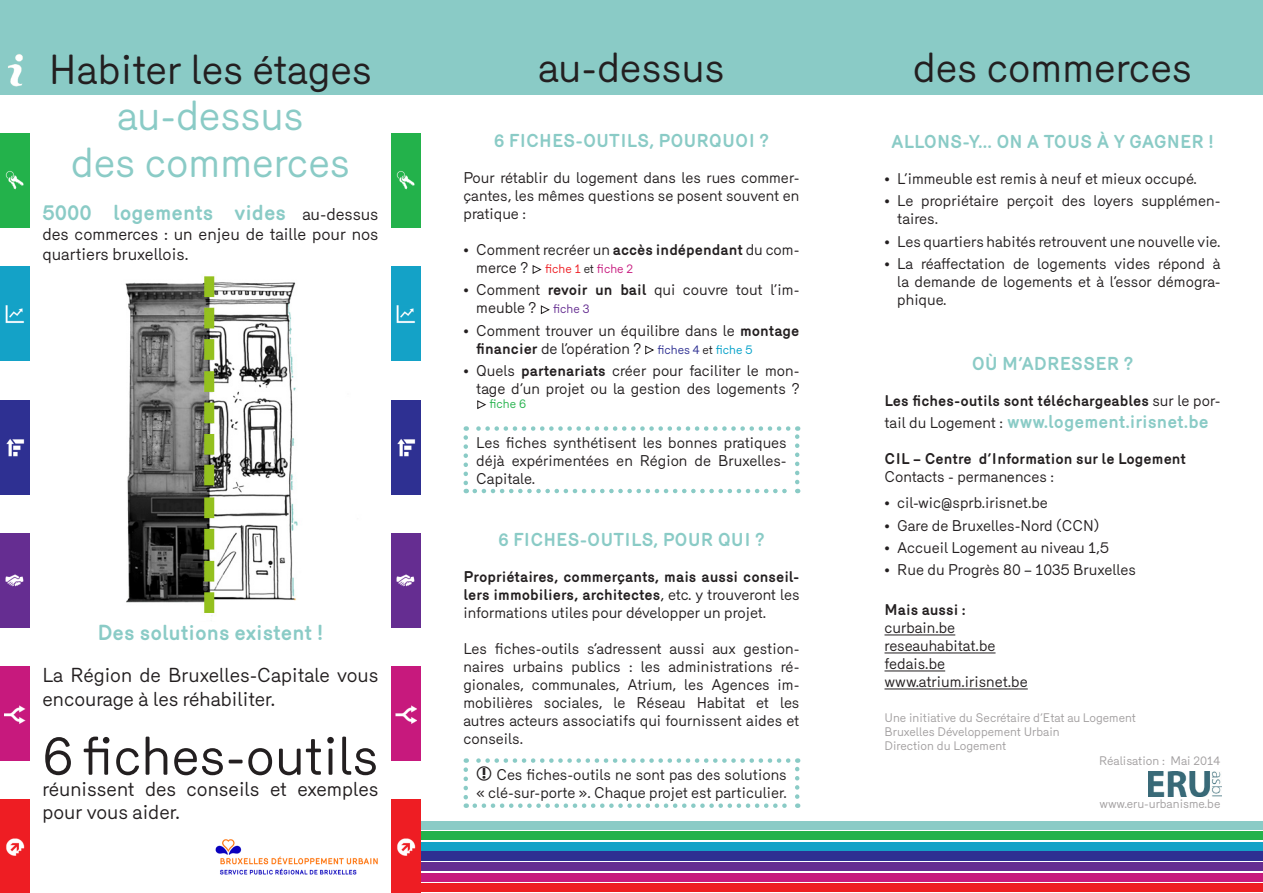
<style>
.page{position:relative;width:1263px;height:893px;background:#fff}
.page>*{position:absolute;margin:0;border:0;box-sizing:border-box;transform-origin:0 0}
.t1{font:52.5px "Merkury";color:#231f20}
.t2{font:40.5px "Merkury";color:#231f20}
.t3{font:40.5px "Merkury";color:#8acbc6}
.t4{font:700 21px "Merkury";color:#8acbc6}
.t5{font:19.5px/24px "Merkury";color:#231f20}
.t6{font:700 18px "Merkury";color:#8acbc6}
.t7{font:16.5px/19.8px "Merkury";color:#231f20}
.t8{font:15px/18px "Merkury";color:#231f20;text-align:justify}
.t9{font:700 15px/18px "Merkury";color:#231f20;text-align:justify}
.t10{font:12px "Merkury";color:#a29fa0}
.t11{font:12px "Merkury";color:#23b24b}
.s1{font-weight:400;font-size:16.5px;color:#231f20}
.s2{font-weight:700}
.s3{font-size:12px;color:#ee1d23}
.s4{font-size:12px}
.s5{font-size:12px;color:#c7197e}
.s6{font-size:12px;color:#652d91}
.s7{font-size:12px;color:#2e3092}
.s8{font-size:12px;color:#00a0c8}
.s9{font-weight:400}
.s10{font-weight:400;font-size:15px;color:#231f20}
.s11{font-family:"Arial";font-weight:400;font-size:13.5px}
</style>
<div class="page">
<div style="left:421px;top:883px;width:842px;height:9px;background:#ee1d23"></div>
<div style="left:421px;top:873px;width:842px;height:9px;background:#c7197d"></div>
<div style="left:421px;top:862px;width:842px;height:9px;background:#652d91"></div>
<div style="left:421px;top:852px;width:842px;height:9px;background:#2e3092"></div>
<div style="left:421px;top:842px;width:842px;height:9px;background:#14a2c7"></div>
<div style="left:421px;top:831px;width:842px;height:9px;background:#23b24b"></div>
<div style="left:421px;top:821px;width:842px;height:9px;background:#8acbc6"></div>
<svg style="left:533px;top:265px;width:8px;height:9px"></svg>
<svg style="left:541px;top:306px;width:9px;height:8px"></svg>
<svg style="left:645px;top:346px;width:9px;height:8px"></svg>
<svg style="left:477px;top:400px;width:9px;height:9px"></svg>
<hr style="left:884px;top:635px;width:71px;height:1px;background:#231f20">
<hr style="left:884px;top:653px;width:111px;height:1px;background:#231f20">
<hr style="left:884px;top:671px;width:61px;height:1px;background:#231f20">
<hr style="left:884px;top:689px;width:144px;height:1px;background:#231f20">
<div style="left:0;top:0;width:1263px;height:94px;background:#8acbc6"></div>
<div style="left:0;top:800px;width:30px;height:93px;background:#ee1d23"></div>
<img style="left:6px;top:838px;width:19px;height:18px">
<div style="left:0;top:533px;width:30px;height:94px;background:#652d91"></div>
<img style="left:5px;top:574px;width:19px;height:13px">
<div style="left:0;top:400px;width:30px;height:94px;background:#2e3092"></div>
<img style="left:6px;top:439px;width:18px;height:17px">
<div style="left:0;top:267px;width:30px;height:94px;background:#14a2c7"></div>
<img style="left:5px;top:305px;width:19px;height:18px">
<div style="left:0;top:133px;width:30px;height:95px;background:#23b24b"></div>
<img style="left:5px;top:171px;width:19px;height:19px">
<div style="left:0;top:667px;width:30px;height:94px;background:#c7197d"></div>
<img style="left:4px;top:705px;width:21px;height:19px">
<svg style="left:463px;top:437px;width:5px;height:56px"></svg>
<svg style="left:475px;top:489px;width:323px;height:4px"></svg>
<svg style="left:795px;top:426px;width:4px;height:56px"></svg>
<svg style="left:466px;top:426px;width:322px;height:5px"></svg>
<img style="left:215px;top:839px;width:163px;height:36px">
<img style="left:125px;top:276px;width:276px;height:340px">
<img style="left:1148px;top:771px;width:73px;height:25px">
<img style="left:8px;top:54px;width:15px;height:33px">
<div style="left:391px;top:800px;width:30px;height:93px;background:#ee1d23"></div>
<img style="left:397px;top:838px;width:19px;height:18px">
<div style="left:391px;top:533px;width:30px;height:94px;background:#652d91"></div>
<img style="left:396px;top:574px;width:19px;height:13px">
<div style="left:391px;top:400px;width:30px;height:94px;background:#2e3092"></div>
<img style="left:397px;top:439px;width:18px;height:17px">
<div style="left:391px;top:267px;width:30px;height:94px;background:#14a2c7"></div>
<img style="left:396px;top:305px;width:19px;height:18px">
<div style="left:391px;top:133px;width:30px;height:95px;background:#23b24b"></div>
<img style="left:396px;top:171px;width:19px;height:19px">
<div style="left:391px;top:667px;width:30px;height:94px;background:#c7197d"></div>
<img style="left:396px;top:705px;width:21px;height:19px">
<svg style="left:463px;top:758px;width:336px;height:50px"></svg>
<p class="t2" style="left:49px;top:40px;width:325px">Habiter les étages</p>
<p class="t3" style="left:117px;top:86px;width:188px">au-dessus</p>
<p class="t3" style="left:71px;top:133px;width:281px">des commerces</p>
<p class="t4" style="left:43px;top:197px;width:337px">5000 logements vides <span class="s1">au-dessus</span></p>
<p class="t7" style="left:43px;top:223px;width:337px">des commerces : un enjeu de taille pour nos quartiers bruxellois.</p>
<p class="t4" style="left:98px;top:617px;width:227px">Des solutions existent !</p>
<p class="t5" style="left:43px;top:661px;width:337px">La Région de Bruxelles-Capitale vous encourage à les réhabiliter.</p>
<p class="t1" style="left:43px;top:717px;width:337px">6 fiches-outils</p>
<p class="t5" style="left:43px;top:775px;width:337px;line-height:23.4px">réunissent des conseils et exemples pour vous aider.</p>
<p class="t2" style="left:538px;top:38px;width:188px">au-dessus</p>
<p class="t2" style="left:913px;top:38px;width:281px">des commerces</p>
<p class="t6" style="left:494px;top:127px;width:277px">6 FICHES-OUTILS, POURQUOI ?</p>
<p class="t8" style="left:463px;top:167px;width:337px">Pour rétablir du logement dans les rues commer&shy;çantes, les mêmes questions se posent souvent en pratique :</p>
<p class="t8" style="left:476px;top:239px;width:325px;text-indent:-13px">• Comment recréer un <span class="s2">accès indépendant</span> du com&shy;merce ? <span class="s3">fiche 1</span> <span class="s4">et</span> <span class="s5">fiche 2</span></p>
<p class="t8" style="left:476px;top:280px;width:325px;text-indent:-13px">• Comment <span class="s2">revoir un bail</span> qui couvre tout l’im&shy;meuble ? <span class="s6">fiche 3</span></p>
<p class="t8" style="left:476px;top:320px;width:325px;text-indent:-13px">• Comment trouver un équilibre dans le <span class="s2">montage financier</span> de l’opération ? <span class="s7">fiches 4</span> <span class="s4">et</span> <span class="s8">fiche 5</span></p>
<p class="t8" style="left:463px;top:360px;width:337px;text-align:right">• Quels <span class="s2">partenariats</span> créer pour faciliter le mon&shy;tage d’un projet ou la gestion des logements ?</p>
<p class="t11" style="left:489px;top:395px;width:38px">fiche 6</p>
<p class="t8" style="left:476px;top:433px;width:312px">Les fiches synthétisent les bonnes pratiques déjà expérimentées en Région de Bruxelles-Capitale.</p>
<p class="t6" style="left:498px;top:526px;width:268px">6 FICHES-OUTILS, POUR QUI ?</p>
<p class="t9" style="left:463px;top:566px;width:337px">Propriétaires, commerçants, mais aussi conseil&shy;lers immobiliers, architectes<span class="s9">, etc. y trouveront les informations utiles pour développer un projet.</span></p>
<p class="t8" style="left:463px;top:638px;width:337px">Les fiches-outils s’adressent aussi aux gestion&shy;naires urbains publics : les administrations ré&shy;gionales, communales, Atrium, les Agences im&shy;mobilières sociales, le Réseau Habitat et les autres acteurs associatifs qui fournissent aides et conseils.</p>
<p class="t8" style="left:476px;top:764px;width:312px;text-align:right">Ces fiches-outils ne sont pas des solutions<br>« clé-sur-porte ». Chaque projet est particulier.</p>
<p class="t6" style="left:891px;top:128px;width:324px">ALLONS-Y… ON A TOUS À Y GAGNER !</p>
<p class="t8" style="left:884px;top:168px;width:314px">• L’immeuble est remis à neuf et mieux occupé.</p>
<p class="t8" style="left:897px;top:191px;width:325px;text-indent:-13px">• Le propriétaire perçoit des loyers supplémen&shy;taires.</p>
<p class="t8" style="left:884px;top:231px;width:337px">• Les quartiers habités retrouvent une nouvelle vie.</p>
<p class="t8" style="left:897px;top:253px;width:325px;text-indent:-13px">• La réaffectation de logements vides répond à la demande de logements et à l’essor démogra&shy;phique.</p>
<p class="t6" style="left:972px;top:351px;width:163px">OÙ M’ADRESSER ?</p>
<p class="t9" style="left:884px;top:391px;width:337px">Les fiches-outils sont téléchargeables <span class="s9">sur le por-</span></p>
<p class="t6" style="left:884px;top:408px;width:326px"><span class="s10">tail du Logement :</span> www.logement.irisnet.be</p>
<p class="t9" style="left:884px;top:448px;width:303px">CIL – Centre d’Information sur le Logement<br><span class="s9">Contacts - perman</span><span class="s11">e</span><span class="s9">nces :</span></p>
<p class="t8" style="left:884px;top:493px;width:165px">• cil-wic@sprb.irisnet.be</p>
<p class="t8" style="left:884px;top:515px;width:217px">• Gare de Bruxelles-Nord (CCN)</p>
<p class="t8" style="left:884px;top:537px;width:226px">• Accueil Logement au niveau 1,5</p>
<p class="t8" style="left:884px;top:559px;width:253px">• Rue du Progrès 80 – 1035 Bruxelles</p>
<p class="t9" style="left:884px;top:600px;width:83px">Mais aussi :</p>
<p class="t8" style="left:884px;top:618px;width:72px">curbain.be</p>
<p class="t8" style="left:884px;top:636px;width:113px">reseauhabitat.be</p>
<p class="t8" style="left:884px;top:654px;width:62px">fedais.be</p>
<p class="t8" style="left:884px;top:672px;width:145px">www.atrium.irisnet.be</p>
<p class="t10" style="left:884px;top:709px;width:253px">Une initiative du Secrétaire d’Etat au Logement</p>
<p class="t10" style="left:884px;top:723px;width:177px">Bruxelles Développement Urbain</p>
<p class="t10" style="left:884px;top:737px;width:123px">Direction du Logement</p>
<p class="t10" style="left:1099px;top:752px;width:123px">Réalisation : Mai 2014</p>
<p class="t10" style="left:1099px;top:795px;width:123px">www.eru-urbanisme.be</p>
</div>
